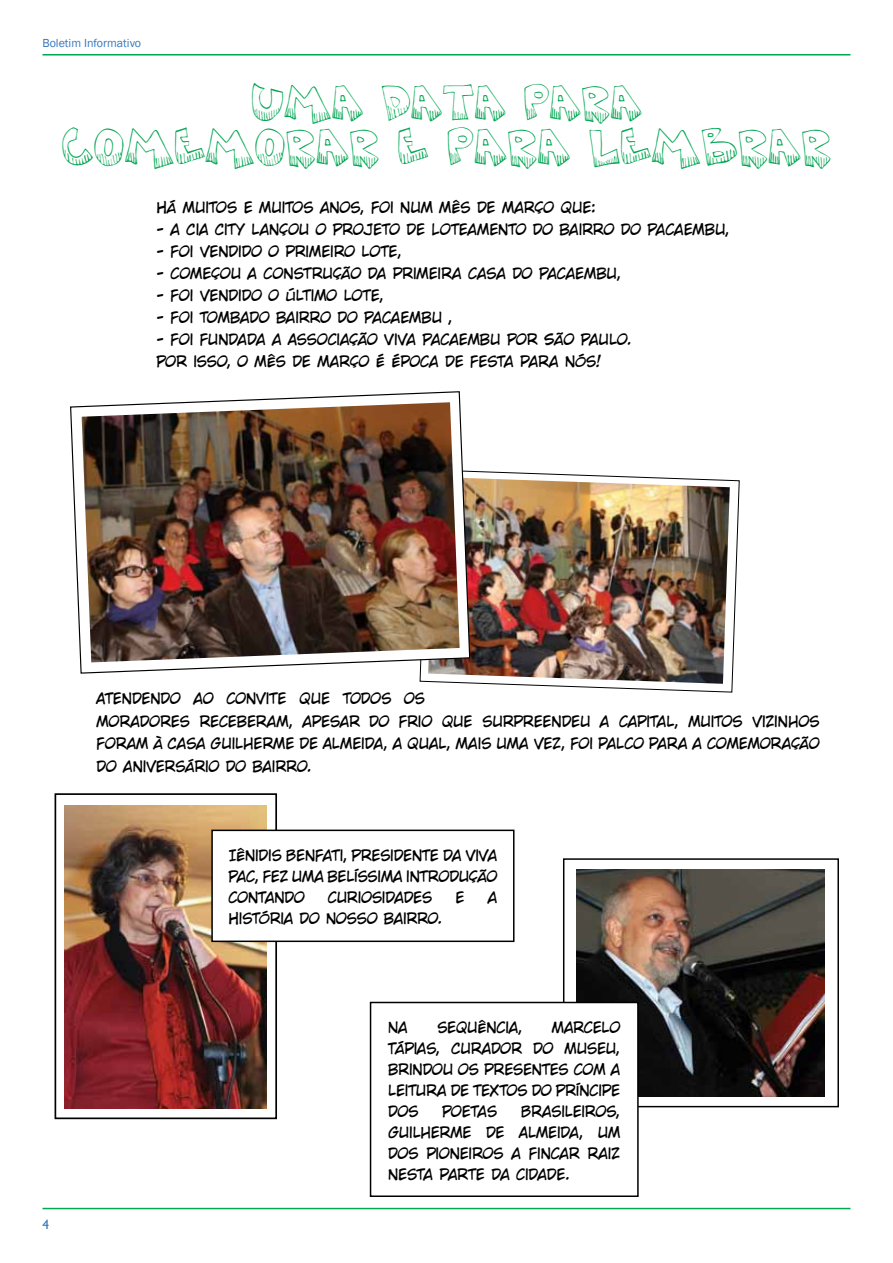
<style>
.page{position:relative;width:893px;height:1263px;background:#fff}
.page>*{position:absolute;margin:0;border:0;box-sizing:border-box;transform-origin:0 0}
.t1{font:37.5px "Krazy Kool";color:#00a651}
.t2{font:36px "Krazy Kool";color:#00a651}
.t3{font:15px/21px "CC Wild Words Int";letter-spacing:-.01em;color:#000;text-align:justify}
.t4{font:13.5px "Humanist 521 BT";color:#3777bc}
.t5{font:12px "Franklin Gothic";color:#3777bc}
</style>
<div class="page">
<hr style="left:43px;top:54px;width:807px;height:1px;background:#00a651">
<hr style="left:43px;top:1208px;width:807px;height:1px;background:#00a651">
<img style="left:65px;top:806px;width:202px;height:303px">
<div style="left:55px;top:793px;width:222px;height:326px;border:2px solid #000"></div>
<img style="left:419px;top:470px;width:321px;height:223px">
<img style="left:70px;top:391px;width:401px;height:283px">
<div style="left:211px;top:829px;width:303px;height:113px;background:#fff;border:2px solid #000"></div>
<div style="left:563px;top:858px;width:276px;height:249px;background:#fff;border:1px solid #000"></div>
<img style="left:577px;top:869px;width:248px;height:227px">
<div style="left:370px;top:1002px;width:269px;height:195px;background:#fff;border:2px solid #000"></div>
<p class="t5" style="left:42px;top:35px;width:100px">Boletim Informativo</p>
<h2 class="t2" style="left:251px;top:83px;width:392px">UMA DATA PARA</h2>
<h1 class="t1" style="left:62px;top:126px;width:771px">COMEMORAR E PARA LEMBRAR</h1>
<p class="t3" style="left:156px;top:197px;width:440px">HÁ MUITOS E MUITOS ANOS, FOI NUM MÊS DE MARÇO QUE:</p>
<p class="t3" style="left:156px;top:219px;width:575px">- A CIA CITY LANÇOU O PROJETO DE LOTEAMENTO DO BAIRRO DO PACAEMBU,</p>
<p class="t3" style="left:156px;top:241px;width:247px">- FOI VENDIDO O PRIMEIRO LOTE,</p>
<p class="t3" style="left:156px;top:263px;width:466px">- COMEÇOU A CONSTRUÇÃO DA PRIMEIRA CASA DO PACAEMBU,</p>
<p class="t3" style="left:156px;top:285px;width:229px">- FOI VENDIDO O ÚLTIMO LOTE,</p>
<p class="t3" style="left:156px;top:307px;width:298px">- FOI TOMBADO BAIRRO DO PACAEMBU ,</p>
<p class="t3" style="left:156px;top:329px;width:477px;line-height:22px">- FOI FUNDADA A ASSOCIAÇÃO VIVA PACAEMBU POR SÃO PAULO.<br>POR ISSO, O MÊS DE MARÇO É ÉPOCA DE FESTA PARA NÓS!</p>
<p class="t3" style="left:97px;top:687px;width:724px;line-height:22.5px;text-align:left">ATENDENDO AO CONVITE QUE TODOS OS<br>MORADORES RECEBERAM, APESAR DO FRIO QUE SURPREENDEU A CAPITAL, MUITOS VIZINHOS FORAM À CASA GUILHERME DE ALMEIDA, A QUAL, MAIS UMA VEZ, FOI PALCO PARA A COMEMORAÇÃO DO ANIVERSÁRIO DO BAIRRO.</p>
<p class="t3" style="left:228px;top:845px;width:270px">IÊNIDIS BENFATI, PRESIDENTE DA VIVA PAC, FEZ UMA BELÍSSIMA INTRODUÇÃO CONTANDO</p>
<p class="t3" style="left:328px;top:887px;width:106px">CURIOSIDADES</p>
<p class="t3" style="left:455px;top:887px;width:11px">E</p>
<p class="t3" style="left:488px;top:887px;width:11px">A</p>
<p class="t3" style="left:228px;top:908px;width:216px">HISTÓRIA DO NOSSO BAIRRO.</p>
<p class="t4" style="left:42px;top:1216px;width:8px">4</p>
<p class="t3" style="left:388px;top:1017px;width:21px">NA</p>
<p class="t3" style="left:437px;top:1017px;width:87px">SEQUÊNCIA,</p>
<p class="t3" style="left:388px;top:1017px;width:234px;text-indent:164px">MARCELO TÁPIAS, CURADOR DO MUSEU, BRINDOU OS PRESENTES COM A LEITURA DE TEXTOS DO PRÍNCIPE DOS</p>
<p class="t3" style="left:388px;top:1101px;width:234px;text-indent:133px">BRASILEIROS, GUILHERME DE ALMEIDA, UM DOS PIONEIROS A FINCAR RAIZ NESTA PARTE DA CIDADE.</p>
<p class="t3" style="left:442px;top:1101px;width:56px">POETAS</p>
</div>
